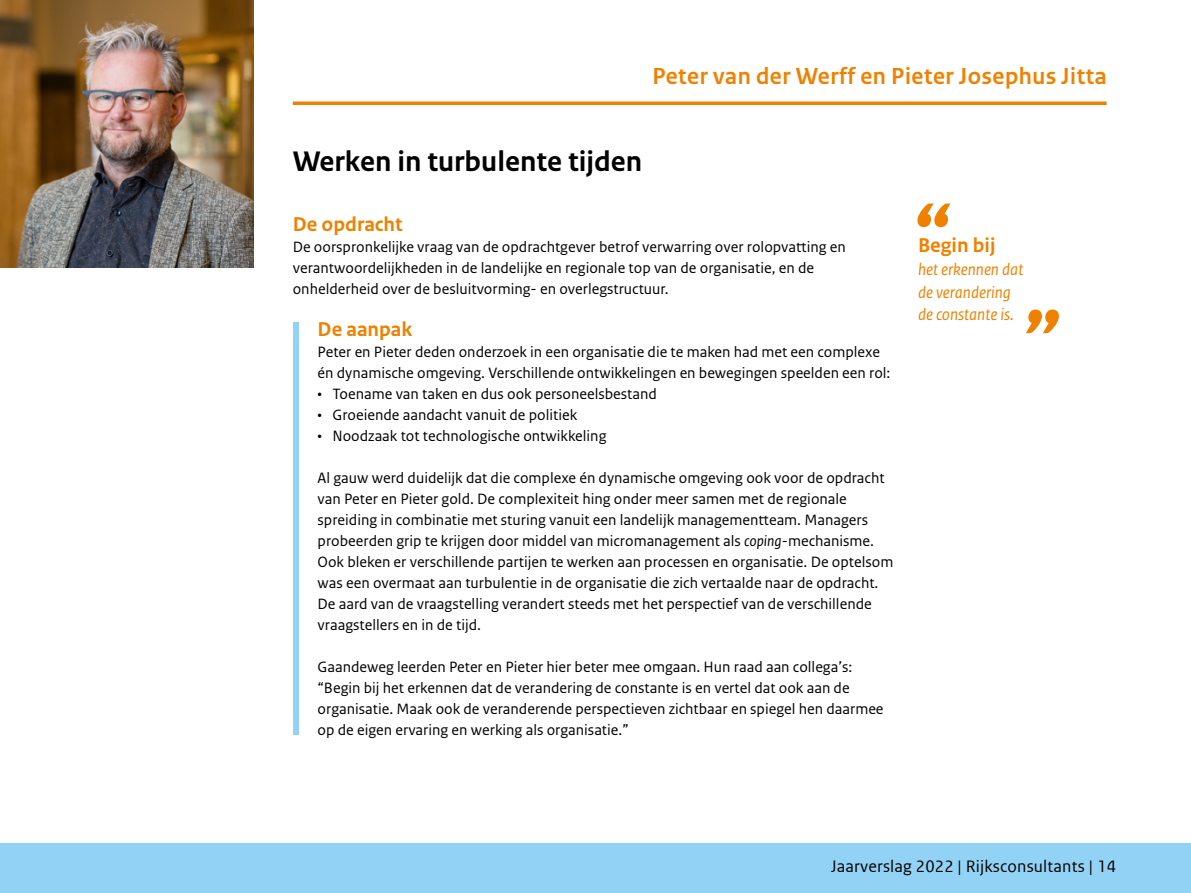
<style>
.page{position:relative;width:1191px;height:893px;background:#fff}
.page>*{position:absolute;margin:0;border:0;box-sizing:border-box;transform-origin:0 0}
.t1{font:italic 700 87.5px "Rijksoverheid Sans Text";color:#f08100}
.Naam_verhaal_blauw{font:700 29.75px "Rijksoverheid Sans Text";color:#000}
.Hoofdstukken{font:700 24.5px "Rijksoverheid Sans Heading";letter-spacing:.025em;color:#f08100}
._06_RO_Subalineakop{font:700 21px "Rijksoverheid Sans Text";color:#f08100}
._08_RO_Streamer{font:italic 17.5px/22.8px "Rijksoverheid Sans Text";color:#f08100}
.t2{font:17.5px "Rijksoverheid Sans Web Text";letter-spacing:.01em;color:#000}
._10_RO_Broodtekst{font:15.75px/21px "Rijksoverheid Sans Text";color:#000}
._12_RO_Opsomming_Bul{font:15.75px "Rijksoverheid Sans Text";color:#000}
.s1{font-style:italic}
</style>
<div class="page">
<svg style="left:293px;top:101px;width:813px;height:4px;background:#f19020"></svg>
<img style="left:0;top:0;width:253px;height:268px">
<div style="left:293px;top:322px;width:6px;height:413px;background:#92d2f4"></div>
<div style="left:0;top:843px;width:1191px;height:50px;background:#92d2f4"></div>
<p class="Hoofdstukken" style="left:652px;top:62px;width:456px">Peter van der Werff en Pieter Josephus Jitta</p>
<p class="Naam_verhaal_blauw" style="left:293px;top:145px;width:351px">Werken in turbulente tijden</p>
<p class="_06_RO_Subalineakop" style="left:293px;top:212px;width:111px">De opdracht</p>
<p class="_10_RO_Broodtekst" style="left:293px;top:237px;width:554px">De oorspronkelijke vraag van de opdrachtgever betrof verwarring over rolopvatting en verantwoordelijkheden in de landelijke en regionale top van de organisatie, en de onhelderheid over de besluitvorming- en overlegstructuur.</p>
<p class="_06_RO_Subalineakop" style="left:317px;top:317px;width:96px">De aanpak</p>
<p class="_10_RO_Broodtekst" style="left:317px;top:342px;width:574px">Peter en Pieter deden onderzoek in een organisatie die te maken had met een complexe én dynamische omgeving. Verschillende ontwikkelingen en bewegingen speelden een rol:</p>
<p class="_12_RO_Opsomming_Bul" style="left:317px;top:385px;width:341px">• Toename van taken en dus ook personeelsbestand</p>
<p class="_12_RO_Opsomming_Bul" style="left:317px;top:406px;width:261px">• Groeiende aandacht vanuit de politiek</p>
<p class="_12_RO_Opsomming_Bul" style="left:317px;top:427px;width:290px">• Noodzaak tot technologische ontwikkeling</p>
<p class="_10_RO_Broodtekst" style="left:317px;top:468px;width:577px">Al gauw werd duidelijk dat die complexe én dynamische omgeving ook voor de opdracht van Peter en Pieter gold. De complexiteit hing onder meer samen met de regionale spreiding in combinatie met sturing vanuit een landelijk managementteam. Managers probeerden grip te krijgen door middel van micromanagement als <span class="s1">coping</span>-mechanisme.<br>Ook bleken er verschillende partijen te werken aan processen en organisatie. De optelsom was een overmaat aan turbulentie in de organisatie die zich vertaalde naar de opdracht.<br>De aard van de vraagstelling verandert steeds met het perspectief van de verschillende vraagstellers en in de tijd.</p>
<p class="_10_RO_Broodtekst" style="left:317px;top:657px;width:567px">Gaandeweg leerden Peter en Pieter hier beter mee omgaan. Hun raad aan collega’s: “Begin bij het erkennen dat de verandering de constante is en vertel dat ook aan de organisatie. Maak ook de veranderende perspectieven zichtbaar en spiegel hen daarmee op de eigen ervaring en werking als organisatie.”</p>
<h1 class="t1" style="left:912px;top:186px;width:39px">“</h1>
<p class="_06_RO_Subalineakop" style="left:918px;top:233px;width:79px">Begin bij</p>
<p class="_08_RO_Streamer" style="left:918px;top:258px;width:107px">het erkennen dat de verandering de constante is.</p>
<h1 class="t1" style="left:1022px;top:292px;width:39px">”</h1>
<p class="t2" style="left:831px;top:857px;width:287px">Jaarverslag 2022 | Rijksconsultants | 14</p>
</div>
